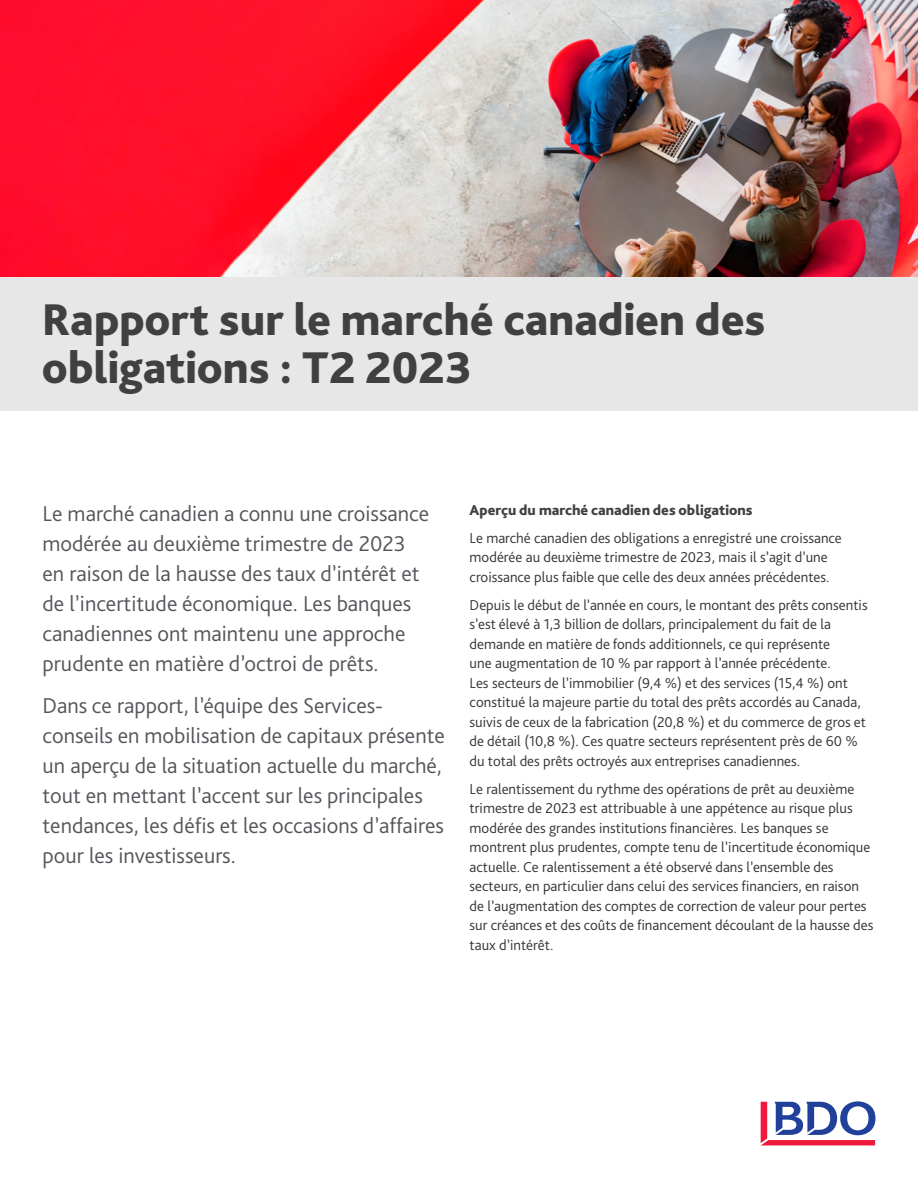
<style>
.page{position:relative;width:918px;height:1188px;background:#fff}
.page>*{position:absolute;margin:0;border:0;box-sizing:border-box;transform-origin:0 0}
.Cover_Page_Title{font:800 46.5px/48px "Bliss Pro";color:#404040}
.Large_Text_Introduct{font:300 22.5px/30px "Bliss Pro";color:#54555a}
.Body_text{font:300 15px/19.5px "Bliss Pro";color:#343331}
.Subheading_level_1{font:800 15px "Bliss Pro";color:#404040}
</style>
<div class="page">
<svg style="left:761px;top:1101px;width:114px;height:44px"></svg>
<img style="left:0;top:0;width:918px;height:277px">
<div style="left:0;top:277px;width:918px;height:134px;background:#e7e7e7"></div>
<h1 class="Cover_Page_Title" style="left:42px;top:295px;width:725px">Rapport sur le marché canadien des obligations : T2 2023</h1>
<p class="Large_Text_Introduct" style="left:43px;top:498px;width:388px">Le marché canadien a connu une croissance modérée au deuxième trimestre de 2023 en raison de la hausse des taux d’intérêt et de l’incertitude économique. Les banques canadiennes ont maintenu une approche prudente en matière d’octroi de prêts.</p>
<p class="Large_Text_Introduct" style="left:43px;top:691px;width:404px">Dans ce rapport, l’équipe des Services&shy;conseils en mobilisation de capitaux présente un aperçu de la situation actuelle du marché, tout en mettant l’accent sur les principales tendances, les défis et les occasions d’affaires pour les investisseurs.</p>
<h2 class="Subheading_level_1" style="left:470px;top:501px;width:285px">Aperçu du marché canadien des obligations</h2>
<p class="Body_text" style="left:470px;top:528px;width:374px">Le marché canadien des obligations a enregistré une croissance modérée au deuxième trimestre de 2023, mais il s’agit d’une croissance plus faible que celle des deux années précédentes.</p>
<p class="Body_text" style="left:470px;top:595px;width:400px">Depuis le début de l’année en cours, le montant des prêts consentis s’est élevé à 1,3 billion de dollars, principalement du fait de la demande en matière de fonds additionnels, ce qui représente<br>une augmentation de 10 % par rapport à l’année précédente.<br>Les secteurs de l’immobilier (9,4 %) et des services (15,4 %) ont constitué la majeure partie du total des prêts accordés au Canada, suivis de ceux de la fabrication (20,8 %) et du commerce de gros et de détail (10,8 %). Ces quatre secteurs représentent près de 60 % du total des prêts octroyés aux entreprises canadiennes.</p>
<p class="Body_text" style="left:470px;top:779px;width:405px">Le ralentissement du rythme des opérations de prêt au deuxième trimestre de 2023 est attribuable à une appétence au risque plus modérée des grandes institutions financières. Les banques se montrent plus prudentes, compte tenu de l’incertitude économique actuelle. Ce ralentissement a été observé dans l’ensemble des secteurs, en particulier dans celui des services financiers, en raison de l’augmentation des comptes de correction de valeur pour pertes sur créances et des coûts de financement découlant de la hausse des taux d’intérêt.</p>
</div>
